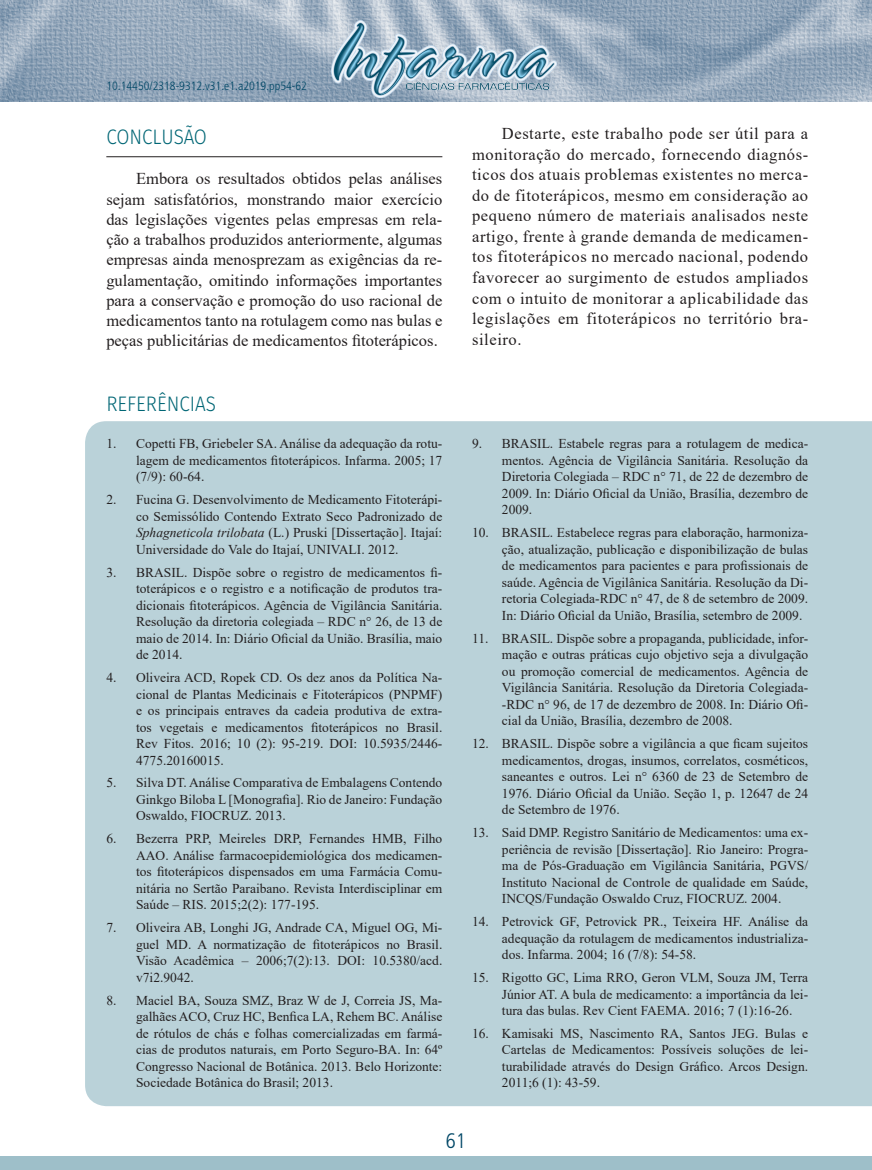
<style>
.page{position:relative;width:872px;height:1170px;background:#fff}
.page>*{position:absolute;margin:0;border:0;box-sizing:border-box;transform-origin:0 0}
.t1{font:300 21px "Fira Sans";color:#006675;scale:.9 1}
.t2{font:300 condensed 21px "Frutiger";color:#004766}
.t3{font:16.5px/20.5px "Times New Roman";letter-spacing:.015em;color:#231f20;text-align:justify}
.t4{font:13.5px/16.5px "Times New Roman";color:#231f20;text-align:justify}
.t5{font:300 condensed 12px "Frutiger";color:#004766}
.s1{font-style:italic}
</style>
<div class="page">
<img style="left:0;top:0;width:872px;height:101px">
<div style="left:0;top:1155px;width:872px;height:14px;background:#9ebfc9"></div>
<img style="left:332px;top:20px;width:224px;height:77px">
<div style="left:85px;top:421px;width:787px;height:685px;background:#bad2d9"></div>
<hr style="left:106px;top:156px;width:336px;height:1px;background:#231f20">
<p class="t5" style="left:106px;top:79px;width:202px">10.14450/2318-9312.v31.e1.a2019.pp54-62</p>
<p class="t1" style="left:106px;top:122px;width:113px">CONCLUSÃO</p>
<p class="t3" style="left:106px;top:168px;width:337px;text-indent:30px">Embora os resultados obtidos pelas análises sejam satisfatórios, monstrando maior exercício das legislações vigentes pelas empresas em rela&shy;ção a trabalhos produzidos anteriormente, algumas empresas ainda menosprezam as exigências da re&shy;gulamentação, omitindo informações importantes para a conservação e promoção do uso racional de medicamentos tanto na rotulagem como nas bulas e peças publicitárias de medicamentos fitoterápicos.</p>
<p class="t1" style="left:106px;top:389px;width:123px">REFERÊNCIAS</p>
<p class="t4" style="left:136px;top:435px;width:308px;text-indent:-30px">1. Copetti FB, Griebeler SA. Análise da adequação da rotu&shy;lagem de medicamentos fitoterápicos. Infarma. 2005; 17 (7/9): 60-64.</p>
<p class="t4" style="left:136px;top:491px;width:308px;text-indent:-30px">2. Fucina G. Desenvolvimento de Medicamento Fitoterápi&shy;co Semissólido Contendo Extrato Seco Padronizado de <span class="s1">Sphagneticola trilobata</span> (L.) Pruski [Dissertação]. Itajaí:<br>Universidade do Vale do Itajaí, UNIVALI. 2012.</p>
<p class="t4" style="left:136px;top:563px;width:308px;text-indent:-30px">3. BRASIL. Dispõe sobre o registro de medicamentos fi&shy;toterápicos e o registro e a notificação de produtos tra&shy;dicionais fitoterápicos. Agência de Vigilância Sanitária.<br>Resolução da diretoria colegiada – RDC n° 26, de 13 de maio de 2014. In: Diário Oficial da União. Brasília, maio de 2014.</p>
<p class="t4" style="left:136px;top:668px;width:308px;text-indent:-30px">4. Oliveira ACD, Ropek CD. Os dez anos da Política Na&shy;cional de Plantas Medicinais e Fitoterápicos (PNPMF) e os principais entraves da cadeia produtiva de extra&shy;tos vegetais e medicamentos fitoterápicos no Brasil.<br>Rev Fitos. 2016; 10 (2): 95-219. DOI: 10.5935/2446- 4775.20160015.</p>
<p class="t4" style="left:136px;top:774px;width:308px;text-indent:-30px">5. Silva DT. Análise Comparativa de Embalagens Contendo Ginkgo Biloba L [Monografia]. Rio de Janeiro: Fundação Oswaldo, FIOCRUZ. 2013.</p>
<p class="t4" style="left:136px;top:830px;width:308px;text-indent:-30px">6. Bezerra PRP, Meireles DRP, Fernandes HMB, Filho AAO. Análise farmacoepidemiológica dos medicamen&shy;tos fitoterápicos dispensados em uma Farmácia Comu&shy;nitária no Sertão Paraibano. Revista Interdisciplinar em Saúde – RIS. 2015;2(2): 177-195.</p>
<p class="t4" style="left:136px;top:919px;width:308px;text-indent:-30px">7. Oliveira AB, Longhi JG, Andrade CA, Miguel OG, Mi&shy;guel MD. A normatização de fitoterápicos no Brasil.<br>Visão Acadêmica – 2006;7(2):13. DOI: 10.5380/acd. v7i2.9042.</p>
<p class="t4" style="left:136px;top:991px;width:308px;text-indent:-30px">8. Maciel BA, Souza SMZ, Braz W de J, Correia JS, Ma&shy;galhães ACO, Cruz HC, Benfica LA, Rehem BC. Análise de rótulos de chás e folhas comercializadas em farmá&shy;cias de produtos naturais, em Porto Seguro-BA. In: 64º Congresso Nacional de Botânica. 2013. Belo Horizonte:<br>Sociedade Botânica do Brasil; 2013.</p>
<p class="t3" style="left:472px;top:123px;width:338px;text-indent:30px">Destarte, este trabalho pode ser útil para a monitoração do mercado, fornecendo diagnós&shy;ticos dos atuais problemas existentes no merca&shy;do de fitoterápicos, mesmo em consideração ao pequeno número de materiais analisados neste artigo, frente à grande demanda de medicamen&shy;tos fitoterápicos no mercado nacional, podendo favorecer ao surgimento de estudos ampliados com o intuito de monitorar a aplicabilidade das legislações em fitoterápicos no território bra&shy;sileiro.</p>
<p class="t4" style="left:502px;top:435px;width:308px;text-indent:-30px">9. BRASIL. Estabele regras para a rotulagem de medica&shy;mentos. Agência de Vigilância Sanitária. Resolução da Diretoria Colegiada – RDC n° 71, de 22 de dezembro de 2009. In: Diário Oficial da União, Brasília, dezembro de 2009.</p>
<p class="t4" style="left:502px;top:524px;width:308px;text-indent:-30px">10. BRASIL. Estabelece regras para elaboração, harmoniza&shy;ção, atualização, publicação e disponibilização de bulas de medicamentos para pacientes e para profissionais de saúde. Agência de Vigilânica Sanitária. Resolução da Di&shy;retoria Colegiada-RDC n° 47, de 8 de setembro de 2009.<br>In: Diário Oficial da União, Brasília, setembro de 2009.</p>
<p class="t4" style="left:502px;top:629px;width:308px;text-indent:-30px">11. BRASIL. Dispõe sobre a propaganda, publicidade, infor&shy;mação e outras práticas cujo objetivo seja a divulgação ou promoção comercial de medicamentos. Agência de Vigilância Sanitária. Resolução da Diretoria Colegiada--RDC n° 96, de 17 de dezembro de 2008. In: Diário Ofi&shy;cial da União, Brasília, dezembro de 2008.</p>
<p class="t4" style="left:502px;top:735px;width:308px;text-indent:-30px">12. BRASIL. Dispõe sobre a vigilância a que ficam sujeitos medicamentos, drogas, insumos, correlatos, cosméticos, saneantes e outros. Lei n° 6360 de 23 de Setembro de 1976. Diário Oficial da União. Seção 1, p. 12647 de 24 de Setembro de 1976.</p>
<p class="t4" style="left:502px;top:823px;width:308px;text-indent:-30px">13. Said DMP. Registro Sanitário de Medicamentos: uma ex&shy;periência de revisão [Dissertação]. Rio Janeiro: Progra&shy;ma de Pós-Graduação em Vigilância Sanitária, PGVS/ Instituto Nacional de Controle de qualidade em Saúde, INCQS/Fundação Oswaldo Cruz, FIOCRUZ. 2004.</p>
<p class="t4" style="left:502px;top:912px;width:308px;text-indent:-30px">14. Petrovick GF, Petrovick PR., Teixeira HF. Análise da adequação da rotulagem de medicamentos industrializa&shy;dos. Infarma. 2004; 16 (7/8): 54-58.</p>
<p class="t4" style="left:502px;top:968px;width:308px;text-indent:-30px">15. Rigotto GC, Lima RRO, Geron VLM, Souza JM, Terra Júnior AT. A bula de medicamento: a importância da lei&shy;tura das bulas. Rev Cient FAEMA. 2016; 7 (1):16-26.</p>
<p class="t4" style="left:502px;top:1024px;width:308px;text-indent:-30px">16. Kamisaki MS, Nascimento RA, Santos JEG. Bulas e Cartelas de Medicamentos: Possíveis soluções de lei&shy;turabilidade através do Design Gráfico. Arcos Design.<br>2011;6 (1): 43-59.</p>
<h1 class="t2" style="left:446px;top:1128px;width:22px">61</h1>
</div>
